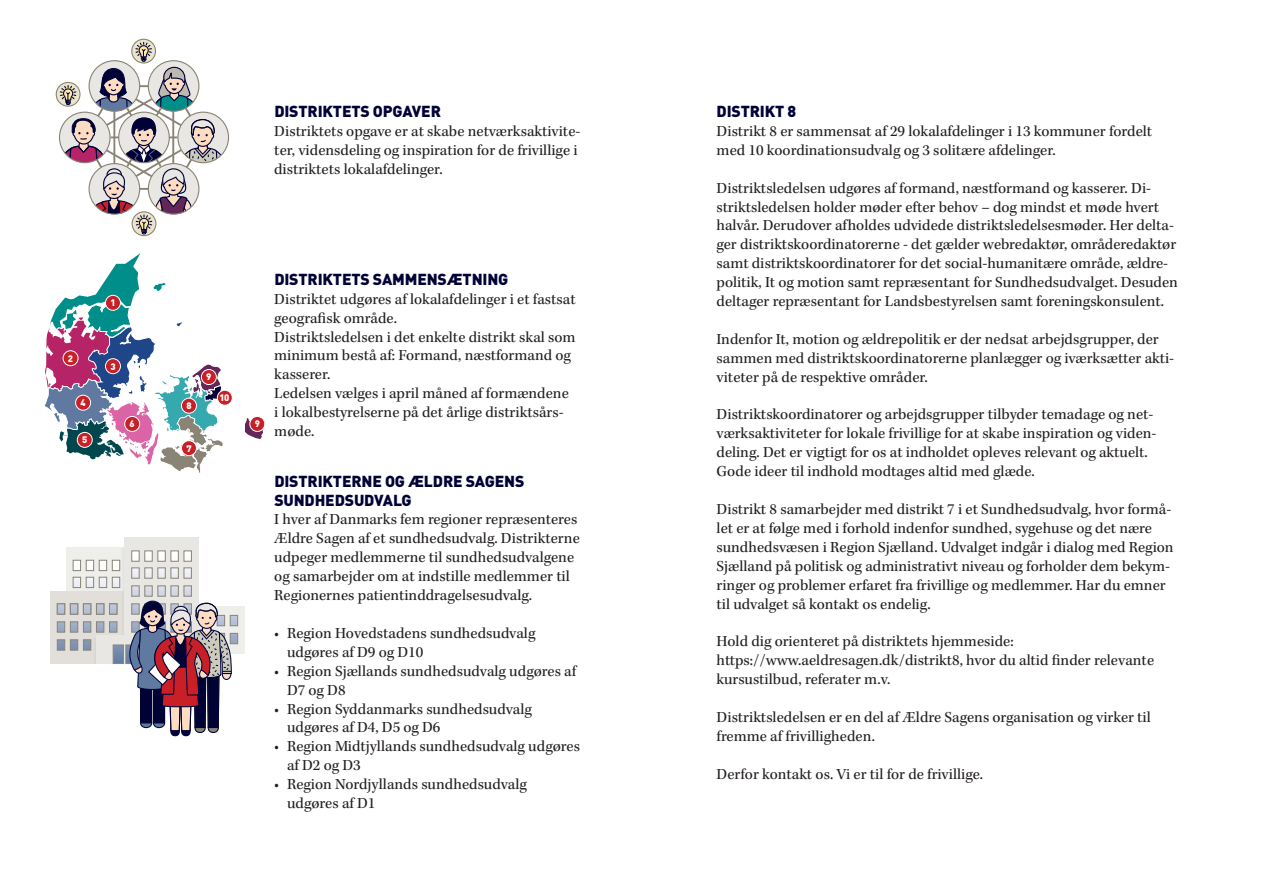
<style>
.page{position:relative;width:1263px;height:893px;background:#fff}
.page>*{position:absolute;margin:0;border:0;box-sizing:border-box;transform-origin:0 0}
.t1{font:15.75px/18.9px "Kepler Std";color:#231f20}
.t2{font:900 15.75px/18.9px "DIN Pro";letter-spacing:-.01em;color:#000236}
.t3{font:900 9.3px "DIN Pro";color:#fff}
</style>
<div class="page">
<svg style="left:245px;top:418px;width:18px;height:21px"></svg>
<svg style="left:45px;top:253px;width:178px;height:220px"></svg>
<div style="left:105px;top:295px;width:15px;height:15px;background:#c82026;border-radius:50%"></div>
<div style="left:105px;top:295px;width:16px;height:16px;border:1px solid #fff;border-radius:50%"></div>
<div style="left:63px;top:351px;width:15px;height:15px;background:#c82026;border-radius:50%"></div>
<div style="left:63px;top:350px;width:16px;height:16px;border:1px solid #fff;border-radius:50%"></div>
<div style="left:105px;top:359px;width:15px;height:15px;background:#c82026;border-radius:50%"></div>
<div style="left:105px;top:358px;width:16px;height:16px;border:1px solid #fff;border-radius:50%"></div>
<div style="left:76px;top:395px;width:15px;height:15px;background:#c82026;border-radius:50%"></div>
<div style="left:75px;top:395px;width:16px;height:16px;border:1px solid #fff;border-radius:50%"></div>
<div style="left:77px;top:432px;width:15px;height:15px;background:#c82026;border-radius:50%"></div>
<div style="left:77px;top:432px;width:16px;height:16px;border:1px solid #fff;border-radius:50%"></div>
<div style="left:125px;top:416px;width:15px;height:15px;background:#c82026;border-radius:50%"></div>
<div style="left:124px;top:416px;width:16px;height:16px;border:1px solid #fff;border-radius:50%"></div>
<div style="left:181px;top:441px;width:15px;height:15px;background:#c82026;border-radius:50%"></div>
<div style="left:181px;top:440px;width:16px;height:16px;border:1px solid #fff;border-radius:50%"></div>
<div style="left:181px;top:398px;width:15px;height:15px;background:#c82026;border-radius:50%"></div>
<div style="left:181px;top:398px;width:16px;height:16px;border:1px solid #fff;border-radius:50%"></div>
<div style="left:201px;top:369px;width:15px;height:15px;background:#c82026;border-radius:50%"></div>
<div style="left:201px;top:369px;width:16px;height:16px;border:1px solid #fff;border-radius:50%"></div>
<div style="left:217px;top:390px;width:15px;height:15px;background:#c82026;border-radius:50%"></div>
<div style="left:217px;top:390px;width:16px;height:16px;border:1px solid #fff;border-radius:50%"></div>
<div style="left:250px;top:416px;width:15px;height:15px;background:#c82026;border-radius:50%"></div>
<div style="left:249px;top:416px;width:16px;height:16px;border:1px solid #fff;border-radius:50%"></div>
<div style="left:54px;top:79px;width:28px;height:31px;background:#fece08;opacity:.75"></div>
<div style="left:130px;top:208px;width:28px;height:31px;background:#fece08;opacity:.75"></div>
<div style="left:129px;top:36px;width:29px;height:31px;background:#fece08;opacity:.75"></div>
<svg style="left:59px;top:42px;width:170px;height:193px"></svg>
<div style="left:182px;top:606px;width:63px;height:48px;background:#eeeeeb"></div>
<div style="left:66px;top:547px;width:63px;height:87px;background:#eeeeeb"></div>
<div style="left:50px;top:592px;width:75px;height:72px;background:#e2dfda"></div>
<div style="left:125px;top:537px;width:74px;height:127px;background:#e8e7e3"></div>
<svg style="left:57px;top:550px;width:181px;height:187px"></svg>
<p class="t3" style="left:68px;top:352px;width:7px">2</p>
<p class="t3" style="left:80px;top:396px;width:7px">4</p>
<p class="t3" style="left:82px;top:433px;width:7px">5</p>
<p class="t3" style="left:110px;top:296px;width:7px">1</p>
<p class="t3" style="left:110px;top:360px;width:7px">3</p>
<p class="t3" style="left:130px;top:418px;width:7px">6</p>
<p class="t2" style="left:274px;top:101px;width:168px">DISTRIKTETS OPGAVER</p>
<p class="t1" style="left:274px;top:122px;width:308px">Distriktets opgave er at skabe netværksaktivite&shy;ter, vidensdeling og inspiration for de frivillige i distriktets lokalafdelinger.</p>
<p class="t3" style="left:186px;top:399px;width:7px">8</p>
<p class="t3" style="left:186px;top:442px;width:7px">7</p>
<p class="t3" style="left:206px;top:371px;width:7px">9</p>
<p class="t3" style="left:219px;top:391px;width:11px">10</p>
<p class="t3" style="left:255px;top:418px;width:7px">9</p>
<p class="t2" style="left:274px;top:269px;width:236px">DISTRIKTETS SAMMENSÆTNING</p>
<p class="t1" style="left:274px;top:290px;width:303px">Distriktet udgøres af lokalafdelinger i et fastsat geografisk område.</p>
<p class="t1" style="left:274px;top:328px;width:303px">Distriktsledelsen i det enkelte distrikt skal som minimum bestå af: Formand, næstformand og kasserer.</p>
<p class="t1" style="left:274px;top:385px;width:296px">Ledelsen vælges i april måned af formændene i lokalbestyrelserne på det årlige distriktsårs&shy;møde.</p>
<p class="t2" style="left:274px;top:471px;width:252px">DISTRIKTERNE OG ÆLDRE SAGENS<br>SUNDHEDSUDVALG</p>
<p class="t1" style="left:274px;top:511px;width:307px">I hver af Danmarks fem regioner repræsenteres Ældre Sagen af et sundhedsudvalg. Distrikterne udpeger medlemmerne til sundhedsudvalgene og samarbejder om at indstille medlemmer til Regionernes patientinddragelsesudvalg.</p>
<p class="t1" style="left:287px;top:624px;width:250px;text-indent:-13px">• Region Hovedstadens sundhedsudvalg udgøres af D9 og D10</p>
<p class="t1" style="left:287px;top:662px;width:291px;text-indent:-13px">• Region Sjællands sundhedsudvalg udgøres af<br>D7 og D8</p>
<p class="t1" style="left:287px;top:700px;width:246px;text-indent:-13px">• Region Syddanmarks sundhedsudvalg udgøres af D4, D5 og D6</p>
<p class="t1" style="left:287px;top:738px;width:294px;text-indent:-13px">• Region Midtjyllands sundhedsudvalg udgøres af D2 og D3</p>
<p class="t1" style="left:287px;top:775px;width:241px;text-indent:-13px">• Region Nordjyllands sundhedsudvalg udgøres af D1</p>
<p class="t2" style="left:717px;top:101px;width:81px">DISTRIKT 8</p>
<p class="t1" style="left:716px;top:122px;width:437px">Distrikt 8 er sammensat af 29 lokalafdelinger i 13 kommuner fordelt med 10 koordinationsudvalg og 3 solitære afdelinger.</p>
<p class="t1" style="left:716px;top:179px;width:463px">Distriktsledelsen udgøres af formand, næstformand og kasserer. Di&shy;striktsledelsen holder møder efter behov – dog mindst et møde hvert halvår. Derudover afholdes udvidede distriktsledelsesmøder. Her delta&shy;ger distriktskoordinatorerne - det gælder webredaktør, områderedaktør samt distriktskoordinatorer for det social-humanitære område, ældre&shy;politik, It og motion samt repræsentant for Sundhedsudvalget. Desuden deltager repræsentant for Landsbestyrelsen samt foreningskonsulent.</p>
<p class="t1" style="left:716px;top:330px;width:459px">Indenfor It, motion og ældrepolitik er der nedsat arbejdsgrupper, der sammen med distriktskoordinatorerne planlægger og iværksætter akti&shy;viteter på de respektive områder.</p>
<p class="t1" style="left:716px;top:406px;width:440px">Distriktskoordinatorer og arbejdsgrupper tilbyder temadage og net&shy;værksaktiviteter for lokale frivillige for at skabe inspiration og viden&shy;deling. Det er vigtigt for os at indholdet opleves relevant og aktuelt.<br>Gode ideer til indhold modtages altid med glæde.</p>
<p class="t1" style="left:716px;top:500px;width:459px">Distrikt 8 samarbejder med distrikt 7 i et Sundhedsudvalg, hvor formå&shy;let er at følge med i forhold indenfor sundhed, sygehuse og det nære sundhedsvæsen i Region Sjælland. Udvalget indgår i dialog med Region Sjælland på politisk og administrativt niveau og forholder dem bekym&shy;ringer og problemer erfaret fra frivillige og medlemmer. Har du emner til udvalget så kontakt os endelig.</p>
<p class="t1" style="left:716px;top:633px;width:439px">Hold dig orienteret på distriktets hjemmeside: https://www.aeldresagen.dk/distrikt8, hvor du altid finder relevante kursustilbud, referater m.v.</p>
<p class="t1" style="left:716px;top:708px;width:436px">Distriktsledelsen er en del af Ældre Sagens organisation og virker til fremme af frivilligheden.</p>
<p class="t1" style="left:716px;top:765px;width:268px">Derfor kontakt os. Vi er til for de frivillige.</p>
</div>
